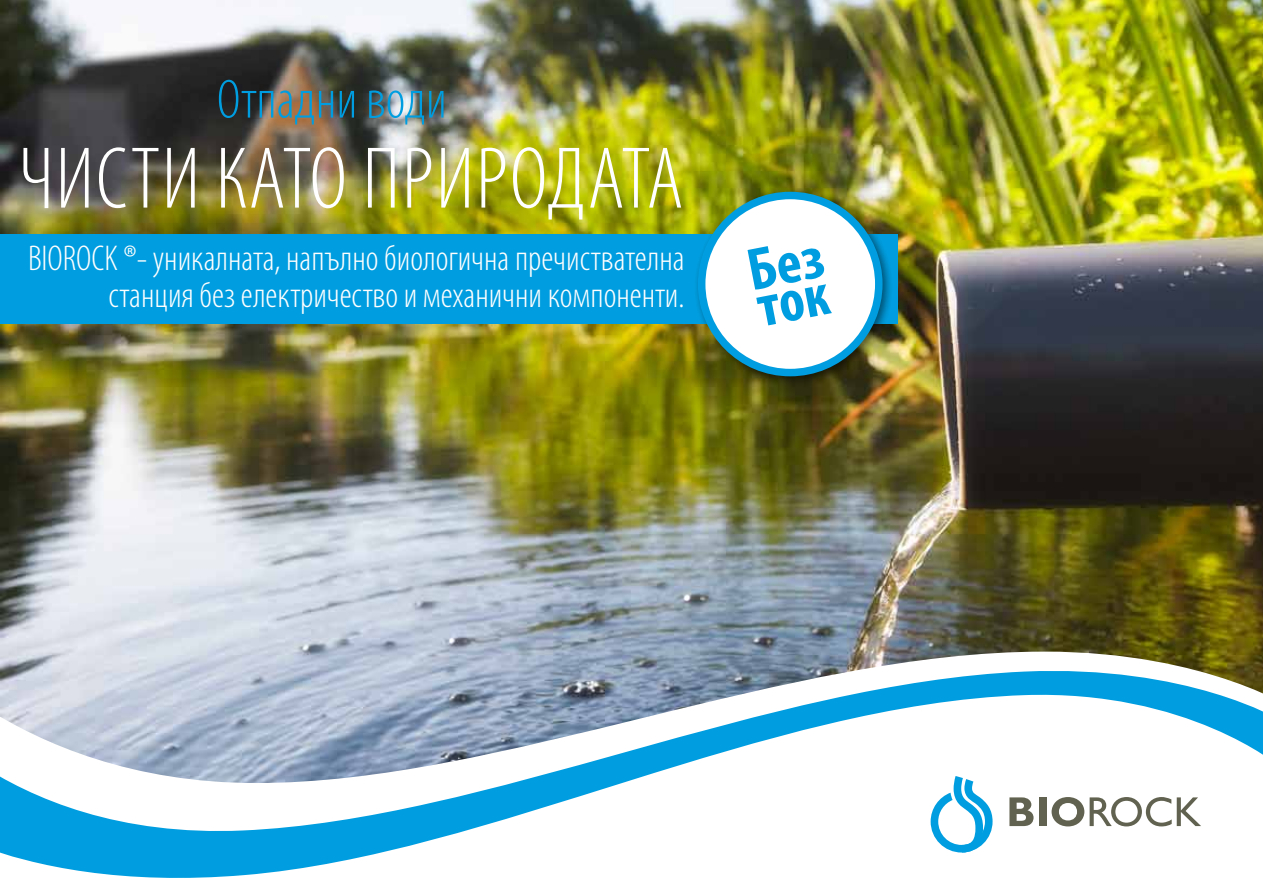
<style>
.page{position:relative;width:1263px;height:893px;background:#fff}
.page>*{position:absolute;margin:0;border:0;box-sizing:border-box;transform-origin:0 0}
.t1{font:300 condensed 88.5px "Myriad Pro";letter-spacing:.02em;color:#fff}
.t2{font:300 condensed 55.5px "Myriad Pro";color:#009ee0}
.t3{font:300 condensed 36px/37.5px "Myriad Pro";color:#fff;text-align:right}
</style>
<div class="page">
<img style="left:0;top:0;width:1263px;height:646px">
<img style="left:0;top:646px;width:1263px;height:18px">
<svg style="left:0;top:664px;width:1263px;height:214px"></svg>
<svg style="left:1009px;top:797px;width:24px;height:29px"></svg>
<div style="left:1039px;top:797px;width:7px;height:29px;background:#626250"></div>
<svg style="left:1051px;top:797px;width:150px;height:29px"></svg>
<svg style="left:929px;top:774px;width:67px;height:80px"></svg>
<div style="left:0;top:234px;width:897px;height:89px;background:#009ee0"></div>
<div style="left:693px;top:186px;width:200px;height:201px;background:#000;opacity:.5"></div>
<div style="left:702px;top:195px;width:177px;height:178px;background:#fff;border-radius:50%"></div>
<div style="left:698px;top:192px;width:184px;height:184px;border:8px solid #009ee0;border-radius:50%"></div>
<h2 class="t2" style="left:217px;top:66px;width:231px">Отпадни води</h2>
<h1 class="t1" style="left:19px;top:126px;width:667px">чисти като природата</h1>
<p class="t3" style="left:28px;top:239px;width:658px">BIOROCK ®- уникалната, напълно биологична пречиствателна станция без електричество и механични компоненти.</p>
</div>
